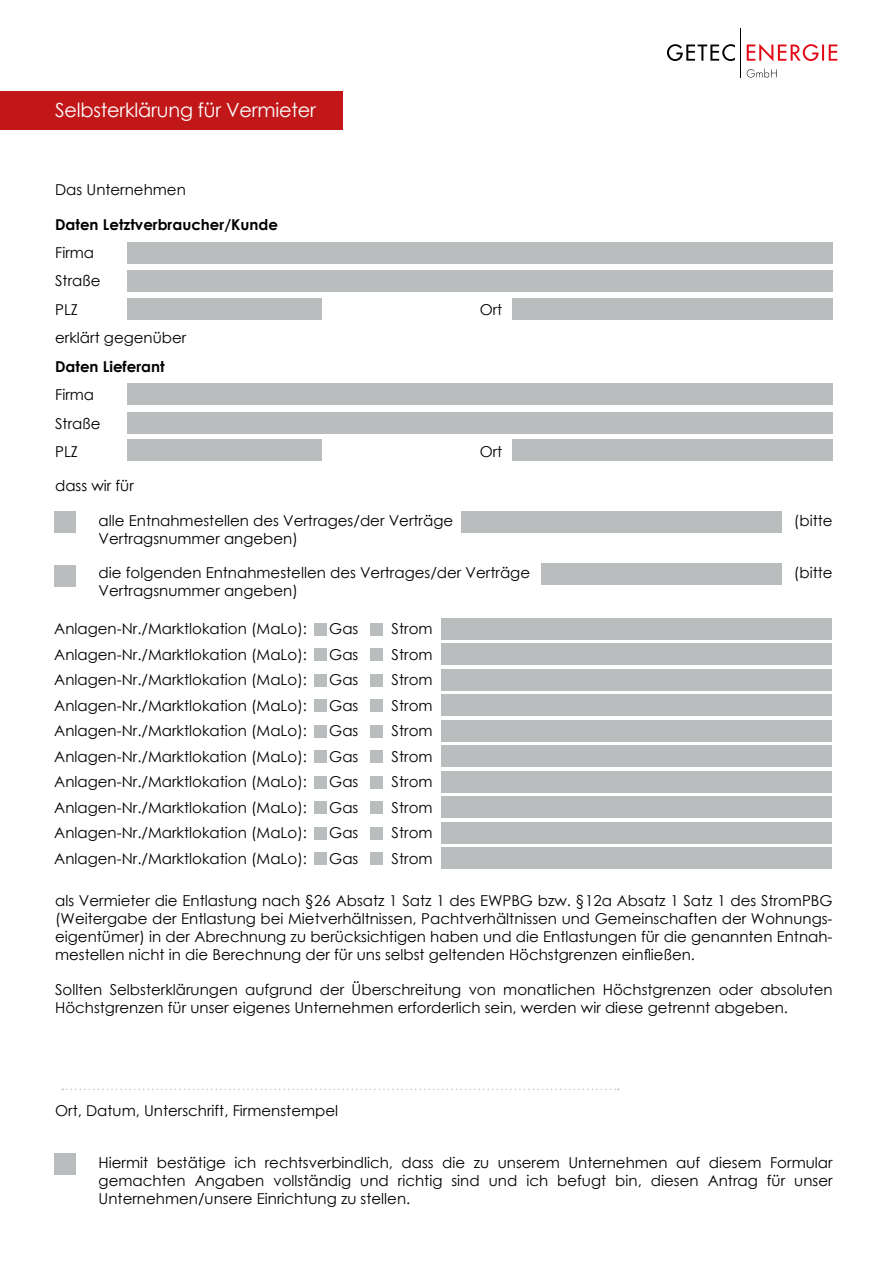
<style>
.page{position:relative;width:893px;height:1263px;background:#fff}
.page>*{position:absolute;margin:0;border:0;box-sizing:border-box;transform-origin:0 0}
.t1{font:19.5px "Century Gothic";letter-spacing:-.01em;color:#fff}
.t2{font:15px/18px "Century Gothic";color:#000}
.t3{font:700 15px "Century Gothic";color:#000}
</style>
<div class="page">
<hr style="left:740px;top:28px;width:1px;height:49px;background:#000">
<svg style="left:747px;top:44px;width:90px;height:17px"></svg>
<svg style="left:667px;top:44px;width:68px;height:17px"></svg>
<svg style="left:747px;top:69px;width:30px;height:9px"></svg>
<div style="left:0;top:91px;width:342px;height:39px;background:#c11718"></div>
<svg style="left:62px;top:1089px;width:557px;height:1px"></svg>
<div style="left:128px;top:242px;width:705px;height:21px;background:#b9bdbd"></div>
<div style="left:128px;top:270px;width:705px;height:22px;background:#b9bdbd"></div>
<div style="left:128px;top:299px;width:194px;height:21px;background:#b9bdbd"></div>
<div style="left:128px;top:384px;width:705px;height:21px;background:#b9bdbd"></div>
<div style="left:128px;top:412px;width:705px;height:21px;background:#b9bdbd"></div>
<div style="left:512px;top:299px;width:321px;height:21px;background:#b9bdbd"></div>
<div style="left:128px;top:440px;width:194px;height:21px;background:#b9bdbd"></div>
<div style="left:512px;top:440px;width:321px;height:21px;background:#b9bdbd"></div>
<div style="left:54px;top:511px;width:21px;height:22px;background:#b9bdbd"></div>
<div style="left:461px;top:511px;width:321px;height:22px;background:#b9bdbd"></div>
<div style="left:54px;top:566px;width:21px;height:21px;background:#b9bdbd"></div>
<div style="left:541px;top:563px;width:241px;height:22px;background:#b9bdbd"></div>
<div style="left:441px;top:618px;width:391px;height:21px;background:#b9bdbd"></div>
<div style="left:314px;top:623px;width:13px;height:12px;background:#b9bdbd"></div>
<div style="left:370px;top:623px;width:13px;height:12px;background:#b9bdbd"></div>
<div style="left:54px;top:1153px;width:21px;height:22px;background:#b9bdbd"></div>
<div style="left:441px;top:644px;width:391px;height:21px;background:#b9bdbd"></div>
<div style="left:314px;top:648px;width:13px;height:13px;background:#b9bdbd"></div>
<div style="left:370px;top:648px;width:13px;height:13px;background:#b9bdbd"></div>
<div style="left:441px;top:669px;width:391px;height:21px;background:#b9bdbd"></div>
<div style="left:314px;top:674px;width:13px;height:13px;background:#b9bdbd"></div>
<div style="left:370px;top:674px;width:13px;height:13px;background:#b9bdbd"></div>
<div style="left:441px;top:695px;width:391px;height:21px;background:#b9bdbd"></div>
<div style="left:314px;top:699px;width:13px;height:13px;background:#b9bdbd"></div>
<div style="left:370px;top:699px;width:13px;height:13px;background:#b9bdbd"></div>
<div style="left:441px;top:720px;width:391px;height:21px;background:#b9bdbd"></div>
<div style="left:314px;top:725px;width:13px;height:13px;background:#b9bdbd"></div>
<div style="left:370px;top:725px;width:13px;height:13px;background:#b9bdbd"></div>
<div style="left:441px;top:746px;width:391px;height:21px;background:#b9bdbd"></div>
<div style="left:314px;top:750px;width:13px;height:13px;background:#b9bdbd"></div>
<div style="left:370px;top:750px;width:13px;height:13px;background:#b9bdbd"></div>
<div style="left:441px;top:771px;width:391px;height:21px;background:#b9bdbd"></div>
<div style="left:314px;top:776px;width:13px;height:13px;background:#b9bdbd"></div>
<div style="left:370px;top:776px;width:13px;height:13px;background:#b9bdbd"></div>
<div style="left:441px;top:797px;width:391px;height:21px;background:#b9bdbd"></div>
<div style="left:314px;top:801px;width:13px;height:13px;background:#b9bdbd"></div>
<div style="left:370px;top:801px;width:13px;height:13px;background:#b9bdbd"></div>
<div style="left:441px;top:822px;width:391px;height:21px;background:#b9bdbd"></div>
<div style="left:314px;top:827px;width:13px;height:13px;background:#b9bdbd"></div>
<div style="left:370px;top:827px;width:13px;height:13px;background:#b9bdbd"></div>
<div style="left:441px;top:848px;width:391px;height:21px;background:#b9bdbd"></div>
<div style="left:314px;top:852px;width:13px;height:13px;background:#b9bdbd"></div>
<div style="left:370px;top:852px;width:13px;height:13px;background:#b9bdbd"></div>
<h1 class="t1" style="left:55px;top:102px;width:262px">Selbsterklärung für Vermieter</h1>
<p class="t2" style="left:55px;top:182px;width:132px">Das Unternehmen</p>
<p class="t3" style="left:55px;top:218px;width:224px">Daten Letztverbraucher/Kunde</p>
<p class="t2" style="left:55px;top:240px;width:47px;line-height:28.3px">Firma<br>Straße<br>PLZ</p>
<p class="t2" style="left:55px;top:330px;width:133px">erklärt gegenüber</p>
<p class="t3" style="left:55px;top:360px;width:111px">Daten Lieferant</p>
<p class="t2" style="left:55px;top:382px;width:47px;line-height:28.3px">Firma<br>Straße<br>PLZ</p>
<p class="t2" style="left:480px;top:302px;width:24px">Ort</p>
<p class="t2" style="left:480px;top:444px;width:24px">Ort</p>
<p class="t2" style="left:55px;top:478px;width:80px">dass wir für</p>
<p class="t2" style="left:99px;top:513px;width:356px">alle Entnahmestellen des Vertrages/der Verträge</p>
<p class="t2" style="left:794px;top:513px;width:40px">(bitte</p>
<p class="t2" style="left:99px;top:531px;width:201px">Vertragsnummer angeben)</p>
<p class="t2" style="left:99px;top:565px;width:433px">die folgenden Entnahmestellen des Vertrages/der Verträge</p>
<p class="t2" style="left:794px;top:565px;width:40px">(bitte</p>
<p class="t2" style="left:99px;top:583px;width:201px">Vertragsnummer angeben)</p>
<p class="t2" style="left:54px;top:621px;width:254px">Anlagen-Nr./Marktlokation (MaLo):</p>
<p class="t2" style="left:329px;top:621px;width:31px">Gas</p>
<p class="t2" style="left:392px;top:621px;width:42px">Strom</p>
<p class="t2" style="left:54px;top:647px;width:254px">Anlagen-Nr./Marktlokation (MaLo):</p>
<p class="t2" style="left:329px;top:647px;width:31px">Gas</p>
<p class="t2" style="left:392px;top:647px;width:42px">Strom</p>
<p class="t2" style="left:54px;top:672px;width:254px">Anlagen-Nr./Marktlokation (MaLo):</p>
<p class="t2" style="left:329px;top:672px;width:31px">Gas</p>
<p class="t2" style="left:392px;top:672px;width:42px">Strom</p>
<p class="t2" style="left:54px;top:698px;width:254px">Anlagen-Nr./Marktlokation (MaLo):</p>
<p class="t2" style="left:329px;top:698px;width:31px">Gas</p>
<p class="t2" style="left:392px;top:698px;width:42px">Strom</p>
<p class="t2" style="left:54px;top:723px;width:254px">Anlagen-Nr./Marktlokation (MaLo):</p>
<p class="t2" style="left:329px;top:723px;width:31px">Gas</p>
<p class="t2" style="left:392px;top:723px;width:42px">Strom</p>
<p class="t2" style="left:54px;top:749px;width:254px">Anlagen-Nr./Marktlokation (MaLo):</p>
<p class="t2" style="left:329px;top:749px;width:31px">Gas</p>
<p class="t2" style="left:392px;top:749px;width:42px">Strom</p>
<p class="t2" style="left:54px;top:774px;width:254px">Anlagen-Nr./Marktlokation (MaLo):</p>
<p class="t2" style="left:329px;top:774px;width:31px">Gas</p>
<p class="t2" style="left:392px;top:774px;width:42px">Strom</p>
<p class="t2" style="left:54px;top:800px;width:254px">Anlagen-Nr./Marktlokation (MaLo):</p>
<p class="t2" style="left:329px;top:800px;width:31px">Gas</p>
<p class="t2" style="left:392px;top:800px;width:42px">Strom</p>
<p class="t2" style="left:54px;top:825px;width:254px">Anlagen-Nr./Marktlokation (MaLo):</p>
<p class="t2" style="left:329px;top:825px;width:31px">Gas</p>
<p class="t2" style="left:392px;top:825px;width:42px">Strom</p>
<p class="t2" style="left:54px;top:851px;width:254px">Anlagen-Nr./Marktlokation (MaLo):</p>
<p class="t2" style="left:329px;top:851px;width:31px">Gas</p>
<p class="t2" style="left:392px;top:851px;width:42px">Strom</p>
<p class="t2" style="left:55px;top:893px;width:779px;text-align:justify">als Vermieter die Entlastung nach §26 Absatz 1 Satz 1 des EWPBG bzw. §12a Absatz 1 Satz 1 des StromPBG (Weitergabe der Entlastung bei Mietverhältnissen, Pachtverhältnissen und Gemeinschaften der Wohnungs&shy;eigentümer) in der Abrechnung zu berücksichtigen haben und die Entlastungen für die genannten Entnah&shy;mestellen nicht in die Berechnung der für uns selbst geltenden Höchstgrenzen einfließen.</p>
<p class="t2" style="left:55px;top:981px;width:779px">Sollten Selbsterklärungen aufgrund der Überschreitung von monatlichen Höchstgrenzen oder absoluten<br>Höchstgrenzen für unser eigenes Unternehmen erforderlich sein, werden wir diese getrennt abgeben.</p>
<p class="t2" style="left:55px;top:1103px;width:285px">Ort, Datum, Unterschrift, Firmenstempel</p>
<p class="t2" style="left:99px;top:1155px;width:735px;text-align:justify">Hiermit bestätige ich rechtsverbindlich, dass die zu unserem Unternehmen auf diesem Formular gemachten Angaben vollständig und richtig sind und ich befugt bin, diesen Antrag für unser Unternehmen/unsere Einrichtung zu stellen.</p>
</div>
